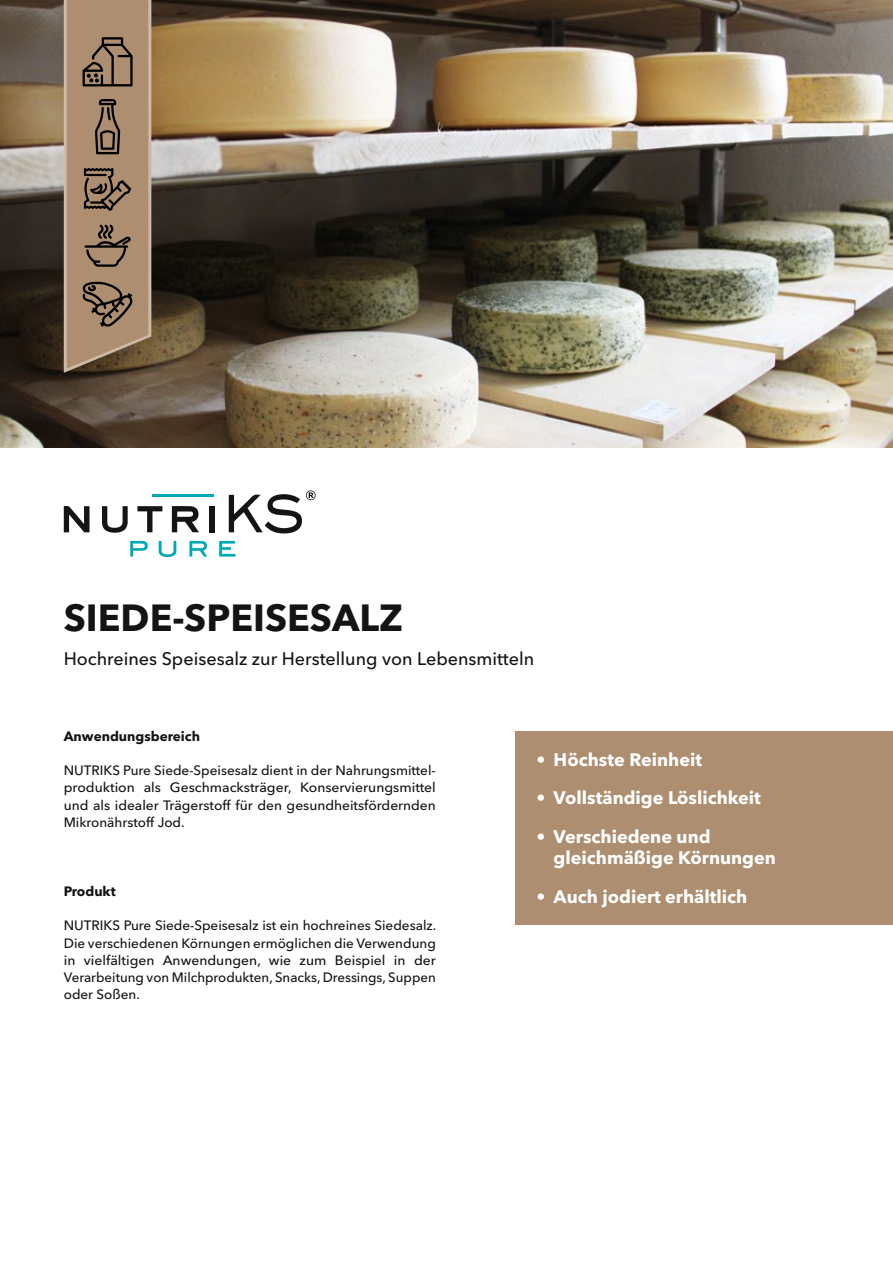
<style>
.page{position:relative;width:893px;height:1263px;background:#fff}
.page>*{position:absolute;margin:0;border:0;box-sizing:border-box;transform-origin:0 0}
.t1{font:700 37.5px "Avenir Next W1 G";color:#131413}
.t2{font:700 18px/21.6px "Avenir Next W1 G";color:#fff}
.t3{font:500 18px "Avenir Next W1 G";color:#131413}
.t4{font:500 13.5px/17.2px "Avenir Next W1 G";color:#131413;text-align:justify}
.t5{font:700 13.5px "Avenir Next W1 G";color:#131413}
</style>
<div class="page">
<img style="left:0;top:0;width:893px;height:447px">
<div style="left:515px;top:731px;width:378px;height:193px;background:#ad8e70"></div>
<hr style="left:152px;top:494px;width:62px;height:3px;background:#00aab2">
<svg style="left:130px;top:541px;width:18px;height:16px"></svg>
<svg style="left:159px;top:541px;width:17px;height:16px"></svg>
<svg style="left:189px;top:541px;width:18px;height:16px"></svg>
<svg style="left:219px;top:541px;width:17px;height:16px"></svg>
<svg style="left:172px;top:506px;width:27px;height:26px"></svg>
<svg style="left:64px;top:506px;width:26px;height:26px"></svg>
<svg style="left:102px;top:506px;width:26px;height:27px"></svg>
<svg style="left:137px;top:506px;width:25px;height:26px"></svg>
<div style="left:209px;top:506px;width:6px;height:26px;background:#131413"></div>
<svg style="left:229px;top:490px;width:87px;height:43px"></svg>
<svg style="left:62px;top:0;width:91px;height:375px;background:#997e64"></svg>
<h1 class="t1" style="left:64px;top:588px;width:341px">SIEDE-SPEISESALZ</h1>
<h2 class="t3" style="left:64px;top:645px;width:472px">Hochreines Speisesalz zur Herstellung von Lebensmitteln</h2>
<p class="t5" style="left:64px;top:725px;width:138px">Anwendungsbereich</p>
<p class="t4" style="left:64px;top:760px;width:374px">NUTRIKS Pure Siede-Speisesalz dient in der Nahrungsmittel&shy;produktion als Geschmacksträger, Konservierungsmittel und als idealer Trägerstoff für den gesundheitsfördernden Mikronährstoff Jod.</p>
<p class="t5" style="left:64px;top:880px;width:53px">Produkt</p>
<p class="t4" style="left:64px;top:916px;width:374px">NUTRIKS Pure Siede-Speisesalz ist ein hochreines Siedesalz.<br>Die verschiedenen Körnungen ermöglichen die Verwendung in vielfältigen Anwendungen, wie zum Beispiel in der Verarbeitung von Milchprodukten, Snacks, Dressings, Suppen oder Soßen.</p>
<h2 class="t2" style="left:537px;top:747px;width:167px">• Höchste Reinheit</h2>
<h2 class="t2" style="left:537px;top:786px;width:226px">• Vollständige Löslichkeit</h2>
<h2 class="t2" style="left:554px;top:824px;width:224px;text-indent:-17px">• Verschiedene und gleichmäßige Körnungen</h2>
<h2 class="t2" style="left:537px;top:884px;width:212px">• Auch jodiert erhältlich</h2>
</div>
